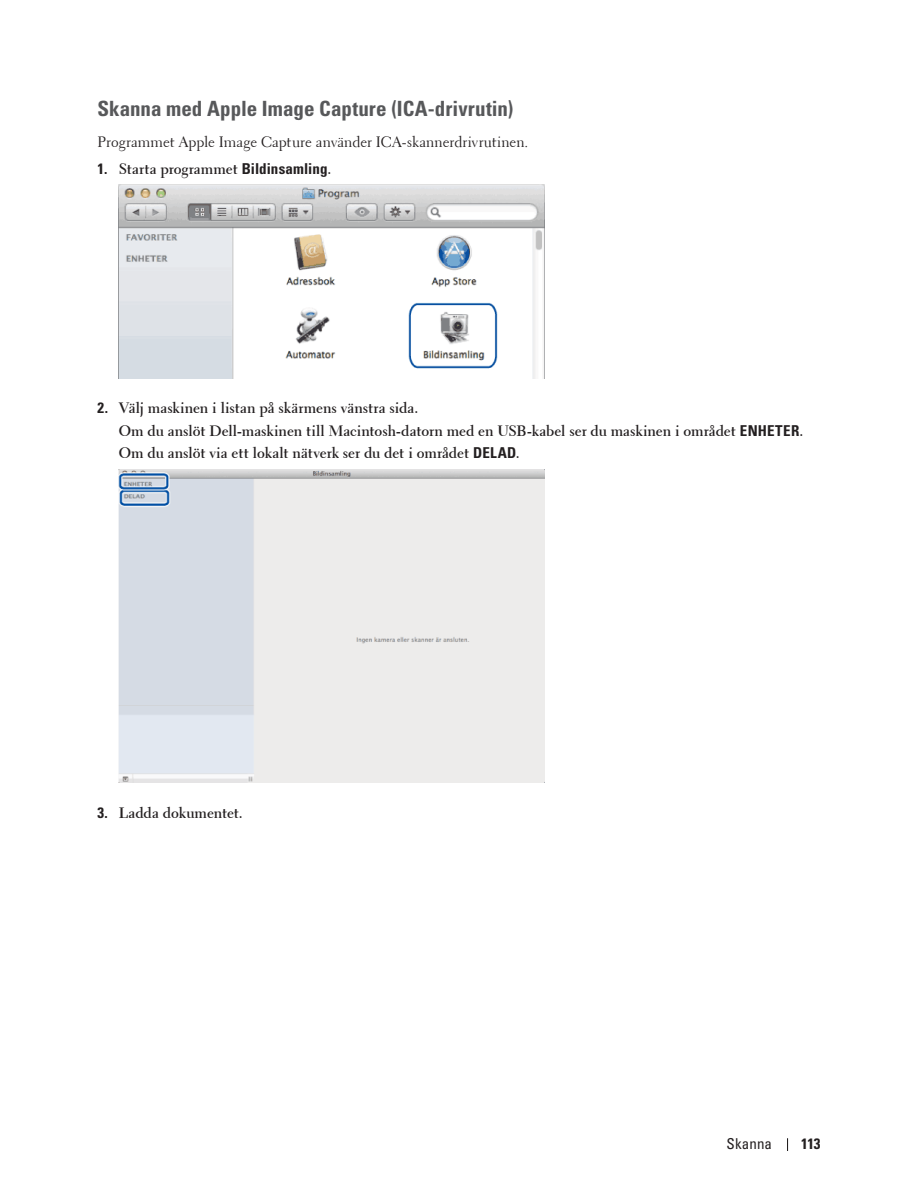
<style>
.page{position:relative;width:918px;height:1188px;background:#fff}
.page>*{position:absolute;margin:0;border:0;box-sizing:border-box;transform-origin:0 0}
.t1{font:700 condensed 21px "Univers";color:#57585a}
.t2{font:15px/22.5px "Transitional 521 BT Bold A";letter-spacing:-.005em;color:#231f20}
.t3{font:15px "Transitional 521 BT Roman A";color:#231f20}
.t4{font:condensed 15px "Univers";letter-spacing:.01em;color:#231f20}
.t5{font:700 condensed 15px "Univers";color:#231f20}
.s1{font-family:"Univers";font-weight:700;font-stretch:condensed}
</style>
<div class="page">
<svg style="left:787px;top:1138px;width:1px;height:13px"></svg>
<img style="left:119px;top:185px;width:425px;height:193px">
<img style="left:119px;top:470px;width:425px;height:313px">
<h1 class="t1" style="left:98px;top:96px;width:417px">Skanna med Apple Image Capture (ICA-drivrutin)</h1>
<p class="t3" style="left:98px;top:133px;width:432px">Programmet Apple Image Capture använder ICA-skannerdrivrutinen.</p>
<p class="t2" style="left:98px;top:157px;width:235px"><span class="s1">1.</span> Starta programmet <span class="s1">Bildinsamling</span>.</p>
<p class="t2" style="left:119px;top:397px;width:686px;text-indent:-21px"><span class="s1">2.</span> Välj maskinen i listan på skärmens vänstra sida.<br>Om du anslöt Dell-maskinen till Macintosh-datorn med en USB-kabel ser du maskinen i området <span class="s1">ENHETER</span>.<br>Om du anslöt via ett lokalt nätverk ser du det i området <span class="s1">DELAD</span>.</p>
<p class="t2" style="left:98px;top:802px;width:147px"><span class="s1">3.</span> Ladda dokumentet.</p>
<p class="t4" style="left:727px;top:1134px;width:47px">Skanna</p>
<p class="t5" style="left:801px;top:1135px;width:21px">113</p>
</div>
